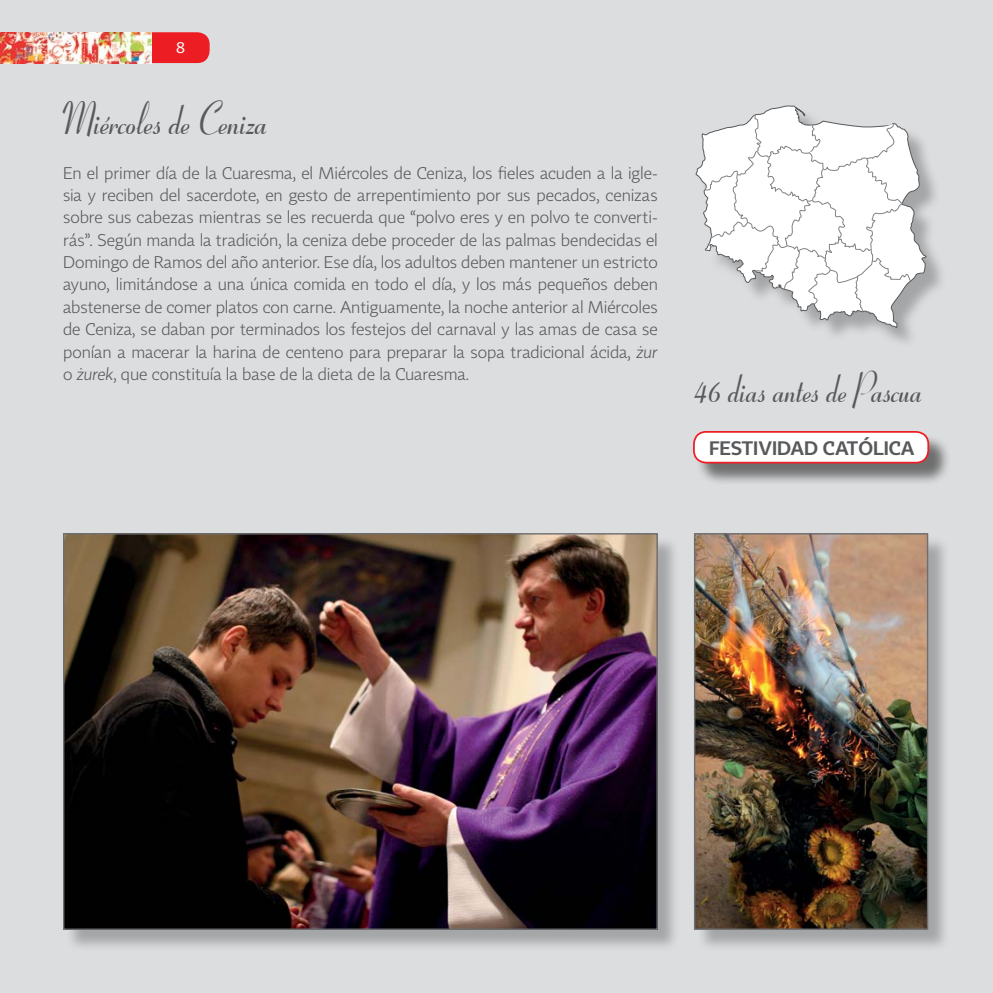
<style>
.page{position:relative;width:993px;height:993px;background:#fff}
.page>*{position:absolute;margin:0;border:0;box-sizing:border-box;transform-origin:0 0}
.t1{font:700 45.85px "Ribbon 131 EU";letter-spacing:-.005em;color:#58595b;scale:.8 1}
.t2{font:700 43.75px "Ribbon 131 EU";color:#58595b;scale:.8 1}
.t3{font:300 19.25px "Tabac Sans";color:#58595b}
.t4{font:300 16.62px/22.4px "Tabac Sans";letter-spacing:-.005em;color:#58595b;text-align:justify}
.t5{font:15.75px "Tabac Sans";color:#fff}
.s1{font-style:italic}
</style>
<div class="page">
<div style="left:0;top:0;width:992px;height:992px;background:#dcddde"></div>
<div style="left:152px;top:32px;width:57px;height:31px;background:#ed1d24"></div>
<img style="left:0;top:32px;width:152px;height:31px">
<div style="left:66px;top:536px;width:613px;height:415px;background:#6d6e71;opacity:.5"></div>
<img style="left:65px;top:535px;width:590px;height:392px">
<div style="left:696px;top:536px;width:253px;height:415px;background:#6d6e71;opacity:.5"></div>
<img style="left:695px;top:535px;width:230px;height:392px">
<div style="left:693px;top:533px;width:234px;height:396px;border:1px solid #6d6e71"></div>
<div style="left:698px;top:108px;width:249px;height:241px;background:#6d6e71;opacity:.5"></div>
<svg style="left:695px;top:105px;width:232px;height:224px"></svg>
<svg style="left:704px;top:114px;width:207px;height:206px"></svg>
<div style="left:695px;top:433px;width:255px;height:52px;background:#000;opacity:.5"></div>
<div style="left:693px;top:431px;width:234px;height:31px;background:#fff;border-radius:12px"></div>
<div style="left:692px;top:431px;width:236px;height:32px;border:2px solid #ed1d24;border-radius:12px"></div>
<p class="t5" style="left:176px;top:38px;width:10px">8</p>
<h1 class="t1" style="left:63px;top:92px;width:261px">Miércoles de Ceniza</h1>
<p class="t4" style="left:63px;top:162px;width:596px">En el primer día de la Cuaresma, el Miércoles de Ceniza, los fieles acuden a la igle&shy;sia y reciben del sacerdote, en gesto de arrepentimiento por sus pecados, cenizas sobre sus cabezas mientras se les recuerda que “polvo eres y en polvo te converti&shy;rás”. Según manda la tradición, la ceniza debe proceder de las palmas bendecidas el Domingo de Ramos del año anterior. Ese día, los adultos deben mantener un estricto ayuno, limitándose a una única comida en todo el día, y los más pequeños deben abstenerse de comer platos con carne. Antiguamente, la noche anterior al Miércoles de Ceniza, se daban por terminados los festejos del carnaval y las amas de casa se ponían a macerar la harina de centeno para preparar la sopa tradicional ácida, <span class="s1">żur </span>o <span class="s1">żurek</span>, que constituía la base de la dieta de la Cuaresma.</p>
<h2 class="t2" style="left:697px;top:361px;width:286px">46 dias antes de Pascua</h2>
<p class="t3" style="left:709px;top:436px;width:207px">FESTIVIDAD CATÓLICA</p>
</div>
